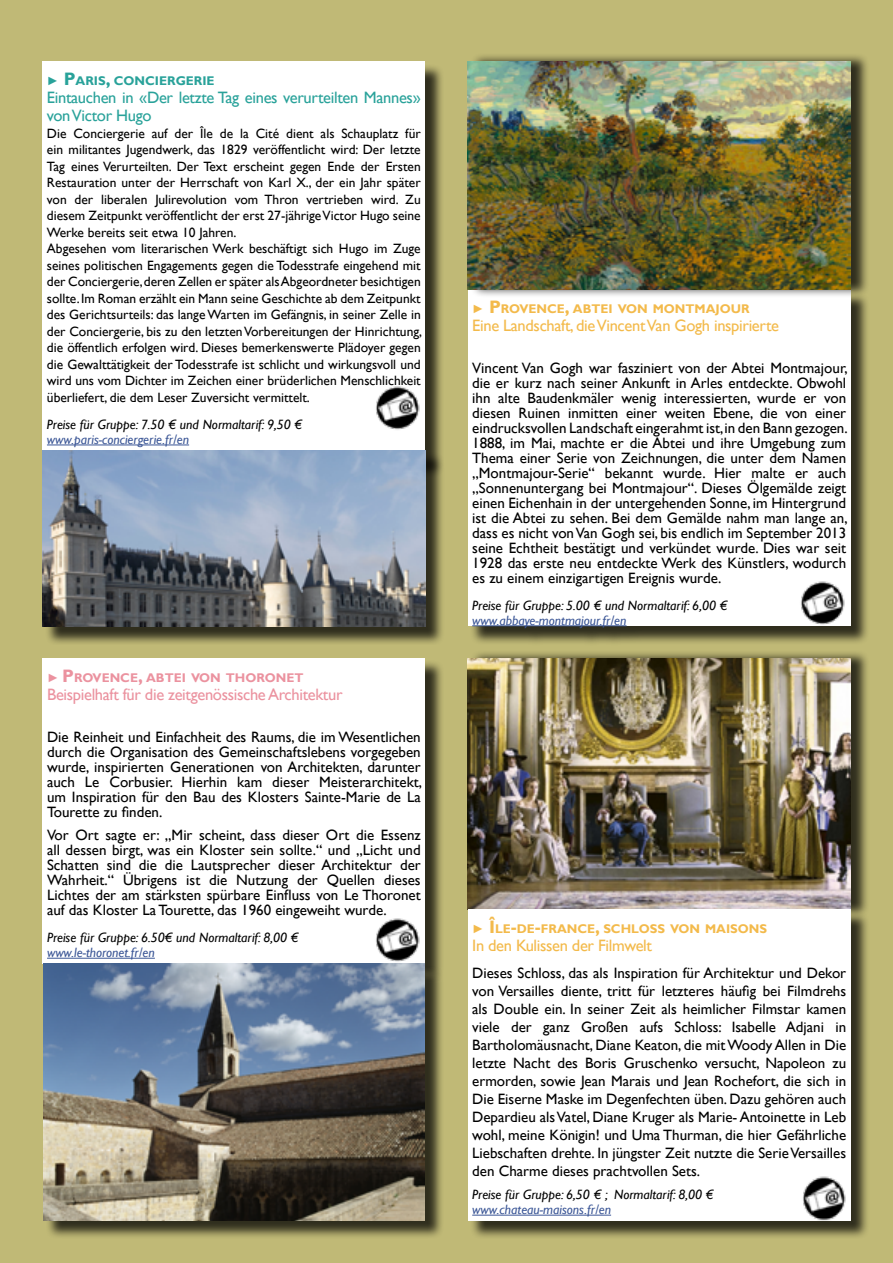
<style>
.page{position:relative;width:893px;height:1263px;background:#c0b976}
.page>*{position:absolute;margin:0;border:0;box-sizing:border-box;transform-origin:0 0}
.t1{font:16.5px "Gill Sans";letter-spacing:-.02em;color:#f3ba4b}
.t2{font:16.5px/18px "Gill Sans";letter-spacing:-.02em;color:#29a29a}
.t3{font:16.5px "Gill Sans";letter-spacing:-.02em;color:#eb929f}
.t4{font:15px/15px "Gill Sans";color:#000;text-align:justify}
.t5{font:13.5px/16.5px "Gill Sans";color:#000}
.t6{font:italic 13.5px "Gill Sans";color:#000}
.t7{font:italic 13.5px "Gill Sans";color:#3b5696}
.t8{font:700 12.6px "Gill Sans";color:#f3ba4b}
.t9{font:700 12.6px "Gill Sans";color:#eb929f}
.t10{font:700 12.6px "Gill Sans";color:#29a29a}
.s1{font-family:"Arial";font-weight:400;font-size:12px}
.s2{font-size:18px}
</style>
<div class="page">
<div style="left:45px;top:661px;width:399px;height:321px;background:#000;opacity:.75"></div>
<div style="left:43px;top:658px;width:382px;height:306px;background:#fff"></div>
<hr style="left:47px;top:958px;width:108px;height:1px;background:#3b5696">
<div style="left:470px;top:292px;width:399px;height:354px;background:#000;opacity:.75"></div>
<div style="left:468px;top:289px;width:382px;height:337px;background:#fff"></div>
<hr style="left:472px;top:625px;width:154px;height:1px;background:#3b5696">
<div style="left:45px;top:64px;width:399px;height:414px;background:#000;opacity:.75"></div>
<div style="left:43px;top:62px;width:382px;height:397px;background:#fff"></div>
<hr style="left:47px;top:445px;width:142px;height:1px;background:#3b5696">
<div style="left:45px;top:453px;width:399px;height:192px;background:#000;opacity:.75"></div>
<img style="left:43px;top:450px;width:382px;height:176px">
<div style="left:45px;top:966px;width:399px;height:273px;background:#000;opacity:.75"></div>
<img style="left:43px;top:964px;width:382px;height:256px">
<div style="left:470px;top:650px;width:399px;height:267px;background:#000;opacity:.75"></div>
<img style="left:468px;top:658px;width:382px;height:251px">
<div style="left:470px;top:912px;width:399px;height:327px;background:#000;opacity:.75"></div>
<div style="left:468px;top:909px;width:382px;height:311px;background:#fff"></div>
<hr style="left:472px;top:1215px;width:139px;height:1px;background:#3b5696">
<div style="left:470px;top:54px;width:399px;height:244px;background:#000;opacity:.75"></div>
<img style="left:468px;top:62px;width:382px;height:227px">
<img style="left:803px;top:1176px;width:43px;height:44px">
<img style="left:373px;top:918px;width:50px;height:46px">
<img style="left:801px;top:581px;width:44px;height:44px">
<img style="left:376px;top:386px;width:44px;height:44px">
<p class="t10" style="left:47px;top:74px;width:169px"><span class="s1">►</span> <span class="s2">P</span>ARIS<span class="s2">,</span> CONCIERGERIE</p>
<p class="t2" style="left:47px;top:89px;width:375px">Eintauchen in «Der letzte Tag eines verurteilten Mannes» von Victor Hugo</p>
<p class="t5" style="left:47px;top:125px;width:377px">Die Conciergerie auf der Île de la Cité dient als Schauplatz für ein militantes Jugendwerk, das 1829 veröffentlicht wird: Der letzte Tag eines Verurteilten. Der Text erscheint gegen Ende der Ersten Restauration unter der Herrschaft von Karl X., der ein Jahr später von der liberalen Julirevolution vom Thron vertrieben wird. Zu diesem Zeitpunkt veröffentlicht der erst 27-jährige Victor Hugo seine Werke bereits seit etwa 10 Jahren.<br>Abgesehen vom literarischen Werk beschäftigt sich Hugo im Zuge seines politischen Engagements gegen die Todesstrafe eingehend mit der Conciergerie, deren Zellen er später als Abgeordneter besichtigen sollte. Im Roman erzählt ein Mann seine Geschichte ab dem Zeitpunkt des Gerichtsurteils: das lange Warten im Gefängnis, in seiner Zelle in der Conciergerie, bis zu den letzten Vorbereitungen der Hinrichtung, die öffentlich erfolgen wird. Dieses bemerkenswerte Plädoyer gegen die Gewalttätigkeit der Todesstrafe ist schlicht und wirkungsvoll und wird uns vom Dichter im Zeichen einer brüderlichen Menschlichkeit überliefert, die dem Leser Zuversicht vermittelt.</p>
<p class="t6" style="left:47px;top:416px;width:257px">Preise für Gruppe: 7.50 € und Normaltarif: 9,50 €</p>
<p class="t7" style="left:47px;top:431px;width:144px">www.paris-conciergerie.fr/en</p>
<p class="t9" style="left:47px;top:670px;width:258px"><span class="s1">►</span> <span class="s2">P</span>ROVENCE<span class="s2">,</span> ABTEI VON THORONET</p>
<p class="t3" style="left:47px;top:685px;width:297px">Beispielhaft für die zeitgenössische Architektur</p>
<p class="t4" style="left:47px;top:729px;width:377px">Die Reinheit und Einfachheit des Raums, die im Wesentlichen durch die Organisation des Gemeinschaftslebens vorgegeben wurde, inspirierten Generationen von Architekten, darunter auch Le Corbusier. Hierhin kam dieser Meisterarchitekt, um Inspiration für den Bau des Klosters Sainte-Marie de La Tourette zu finden.</p>
<p class="t4" style="left:47px;top:828px;width:375px">Vor Ort sagte er: „Mir scheint, dass dieser Ort die Essenz all dessen birgt, was ein Kloster sein sollte.“ und „Licht und Schatten sind die die Lautsprecher dieser Architektur der Wahrheit.“ Übrigens ist die Nutzung der Quellen dieses Lichtes der am stärksten spürbare Einfluss von Le Thoronet auf das Kloster La Tourette, das 1960 eingeweiht wurde.</p>
<p class="t6" style="left:47px;top:930px;width:253px">Preise für Gruppe: 6.50€ und Normaltarif: 8,00 €</p>
<p class="t7" style="left:47px;top:945px;width:109px">www.le-thoronet.fr/en</p>
<p class="t8" style="left:472px;top:301px;width:279px"><span class="s1">►</span> <span class="s2">P</span>ROVENCE<span class="s2">,</span> ABTEI VON MONTMAJOUR</p>
<p class="t1" style="left:472px;top:316px;width:308px">Eine Landschaft, die Vincent Van Gogh inspirierte</p>
<p class="t4" style="left:472px;top:360px;width:377px">Vincent Van Gogh war fasziniert von der Abtei Montmajour, die er kurz nach seiner Ankunft in Arles entdeckte. Obwohl ihn alte Baudenkmäler wenig interessierten, wurde er von diesen Ruinen inmitten einer weiten Ebene, die von einer eindrucksvollen Landschaft eingerahmt ist, in den Bann gezogen.<br>1888, im Mai, machte er die Abtei und ihre Umgebung zum Thema einer Serie von Zeichnungen, die unter dem Namen „Montmajour-Serie“ bekannt wurde. Hier malte er auch „Sonnenuntergang bei Montmajour“. Dieses Ölgemälde zeigt einen Eichenhain in der untergehenden Sonne, im Hintergrund ist die Abtei zu sehen. Bei dem Gemälde nahm man lange an, dass es nicht von Van Gogh sei, bis endlich im September 2013 seine Echtheit bestätigt und verkündet wurde. Dies war seit 1928 das erste neu entdeckte Werk des Künstlers, wodurch es zu einem einzigartigen Ereignis wurde.</p>
<p class="t6" style="left:472px;top:597px;width:257px">Preise für Gruppe: 5.00 € und Normaltarif: 6,00 €</p>
<p class="t7" style="left:472px;top:612px;width:156px">www.abbaye-montmajour.fr/en</p>
<p class="t8" style="left:472px;top:921px;width:296px"><span class="s1">►</span> <span class="s2">Î</span>LE<span class="s2">-</span>DE<span class="s2">-</span>FRANCE<span class="s2">,</span> SCHLOSS VON MAISONS</p>
<p class="t1" style="left:472px;top:936px;width:181px">In den Kulissen der Filmwelt</p>
<p class="t4" style="left:472px;top:964px;width:375px;line-height:18px">Dieses Schloss, das als Inspiration für Architektur und Dekor von Versailles diente, tritt für letzteres häufig bei Filmdrehs als Double ein. In seiner Zeit als heimlicher Filmstar kamen viele der ganz Großen aufs Schloss: Isabelle Adjani in Bartholomäusnacht, Diane Keaton, die mit Woody Allen in Die letzte Nacht des Boris Gruschenko versucht, Napoleon zu ermorden, sowie Jean Marais und Jean Rochefort, die sich in Die Eiserne Maske im Degenfechten üben. Dazu gehören auch Depardieu als Vatel, Diane Kruger als Marie- Antoinette in Leb wohl, meine Königin! und Uma Thurman, die hier Gefährliche Liebschaften drehte. In jüngster Zeit nutzte die Serie Versailles den Charme dieses prachtvollen Sets.</p>
<p class="t6" style="left:472px;top:1187px;width:243px">Preise für Gruppe: 6,50 € ; Normaltarif: 8,00 €</p>
<p class="t7" style="left:472px;top:1202px;width:140px">www.chateau-maisons.fr/en</p>
</div>
